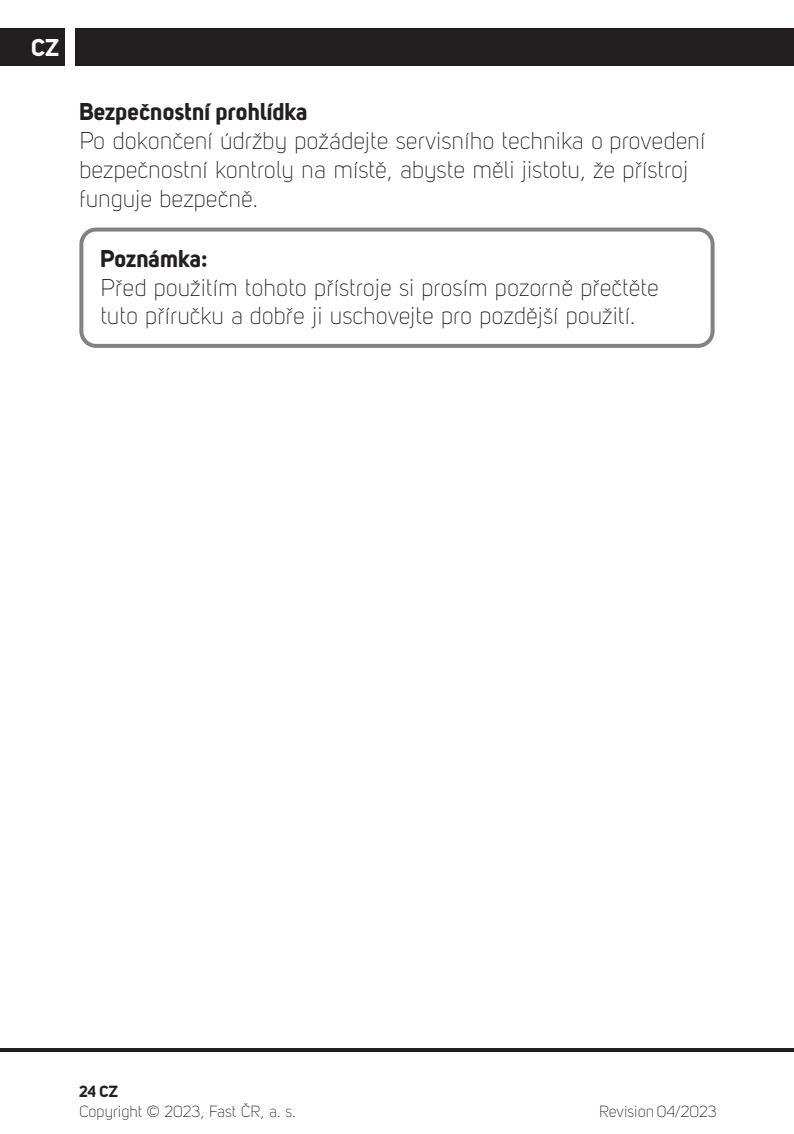
<style>
.page{position:relative;width:794px;height:1134px;background:#fff}
.page>*{position:absolute;margin:0;border:0;box-sizing:border-box;transform-origin:0 0}
.t1{font:24px/28.8px "Uni Sans PRO Light";color:#231f20}
.t2{font:24px "Uni Sans PRO Bold";color:#231f20}
.t3{font:24px "Uni Sans PRO Bold";color:#fff}
.t4{font:16px "Uni Sans PRO Light";color:#231f20}
.t5{font:16px "Uni Sans PRO Bold";color:#231f20}
</style>
<div class="page">
<div style="left:75px;top:28px;width:719px;height:38px;background:#231f20"></div>
<div style="left:0;top:28px;width:64px;height:38px;background:#231f20"></div>
<hr style="left:0;top:1048px;width:794px;height:4px;background:#231f20">
<div style="left:79px;top:228px;width:635px;height:120px;border:4px solid #808285;border-radius:15px"></div>
<p class="t3" style="left:32px;top:33px;width:29px">CZ</p>
<p class="t2" style="left:79px;top:97px;width:230px">Bezpečnostní prohlídka</p>
<p class="t1" style="left:79px;top:126px;width:627px">Po dokončení údržby požádejte servisního technika o provedení bezpečnostní kontroly na místě, abyste měli jistotu, že přístroj funguje bezpečně.</p>
<p class="t2" style="left:100px;top:243px;width:109px">Poznámka:</p>
<p class="t1" style="left:100px;top:273px;width:560px">Před použitím tohoto přístroje si prosím pozorně přečtěte tuto příručku a dobře ji uschovejte pro pozdější použití.</p>
<p class="t5" style="left:79px;top:1081px;width:40px">24 CZ</p>
<p class="t4" style="left:79px;top:1103px;width:218px">Copyright © 2023, Fast ČR, a. s.</p>
<p class="t4" style="left:599px;top:1103px;width:119px">Revision 04/2023</p>
</div>
